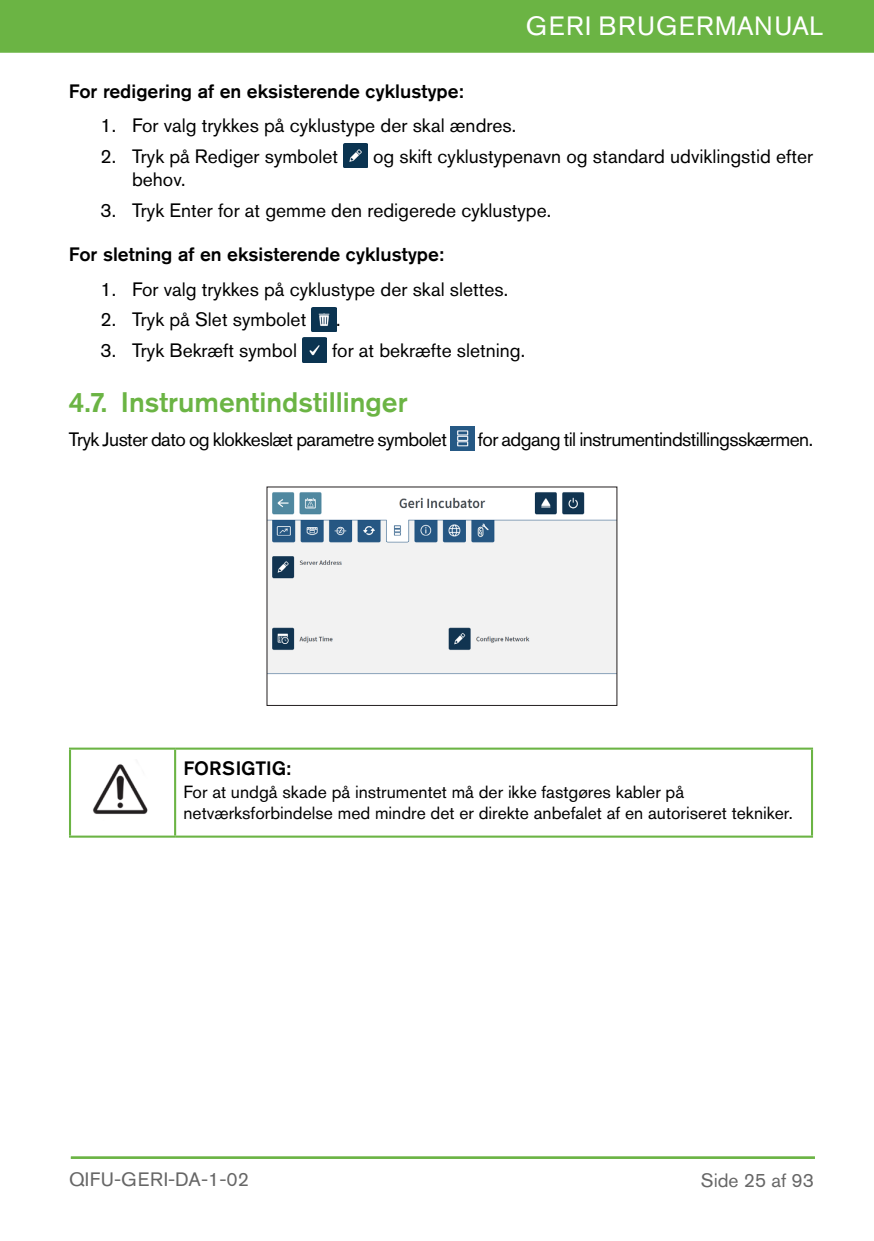
<style>
.page{position:relative;width:874px;height:1241px;background:#fff}
.page>*{position:absolute;margin:0;border:0;box-sizing:border-box;transform-origin:0 0}
.t1{font:500 28px "Akzidenz Grotesk Std";color:#6bb444}
.t2{font:26.25px "Akzidenz Grotesk Std";letter-spacing:.055em;color:#fff}
.NORMAL_LAST_LINE{font:19.25px "Akzidenz Grotesk Std";color:#000}
.WARNING_TABLE_BOLD{font:500 19.25px "Akzidenz Grotesk Std";color:#000}
.NORMAL_LAST_LINE-2{font:19.25px "Akzidenz Grotesk Std";letter-spacing:-.03em;color:#000}
.t3{font:19.25px "Akzidenz Grotesk Std";letter-spacing:.03em;color:#666}
.t4{font:19.25px "Akzidenz Grotesk Std";color:#666}
.TABLE_TEXT{font:17.5px/21px "Akzidenz Grotesk Std";color:#000}
</style>
<div class="page">
<div style="left:0;top:0;width:873px;height:53px;background:#6bb444"></div>
<hr style="left:71px;top:1156px;width:743px;height:1px;background:#6bb444">
<hr style="left:71px;top:1157px;width:743px;height:1px;background:#6bb444">
<img style="left:343px;top:143px;width:25px;height:25px">
<img style="left:311px;top:307px;width:25px;height:24px">
<img style="left:302px;top:337px;width:24px;height:25px">
<img style="left:450px;top:426px;width:24px;height:25px">
<hr style="left:69px;top:747px;width:106px;height:2px;background:#6bb444">
<hr style="left:69px;top:749px;width:2px;height:86px;background:#6bb444">
<hr style="left:175px;top:747px;width:637px;height:2px;background:#6bb444">
<hr style="left:810px;top:749px;width:2px;height:86px;background:#6bb444">
<hr style="left:69px;top:835px;width:106px;height:2px;background:#6bb444">
<hr style="left:175px;top:835px;width:637px;height:2px;background:#6bb444">
<hr style="left:174px;top:749px;width:2px;height:86px;background:#6bb444">
<img style="left:93px;top:764px;width:55px;height:50px">
<img style="left:268px;top:492px;width:346px;height:183px">
<h2 class="t2" style="left:525px;top:11px;width:299px">GERI BRUGERMANUAL</h2>
<p class="WARNING_TABLE_BOLD" style="left:69px;top:79px;width:396px">For redigering af en eksisterende cyklustype:</p>
<p class="NORMAL_LAST_LINE" style="left:100px;top:114px;width:417px">1. For valg trykkes på cyklustype der skal ændres.</p>
<p class="NORMAL_LAST_LINE" style="left:100px;top:144px;width:239px">2. Tryk på Rediger symbolet</p>
<p class="NORMAL_LAST_LINE" style="left:373px;top:144px;width:441px">og skift cyklustypenavn og standard udviklingstid efter</p>
<p class="NORMAL_LAST_LINE" style="left:132px;top:168px;width:55px">behov.</p>
<p class="NORMAL_LAST_LINE" style="left:100px;top:199px;width:452px">3. Tryk Enter for at gemme den redigerede cyklustype.</p>
<p class="WARNING_TABLE_BOLD" style="left:69px;top:243px;width:376px">For sletning af en eksisterende cyklustype:</p>
<p class="NORMAL_LAST_LINE" style="left:100px;top:277px;width:409px">1. For valg trykkes på cyklustype der skal slettes.</p>
<p class="NORMAL_LAST_LINE" style="left:100px;top:308px;width:207px">2. Tryk på Slet symbolet</p>
<p class="NORMAL_LAST_LINE" style="left:336px;top:308px;width:6px">.</p>
<p class="NORMAL_LAST_LINE" style="left:100px;top:339px;width:198px">3. Tryk Bekræft symbol</p>
<p class="NORMAL_LAST_LINE" style="left:332px;top:339px;width:194px">for at bekræfte sletning.</p>
<p class="t1" style="left:69px;top:384px;width:340px">4.7. Instrumentindstillinger</p>
<p class="NORMAL_LAST_LINE-2" style="left:69px;top:427px;width:379px">Tryk Juster dato og klokkeslæt parametre symbolet</p>
<p class="NORMAL_LAST_LINE-2" style="left:477px;top:427px;width:336px">for adgang til instrumentindstillingsskærmen.</p>
<p class="WARNING_TABLE_BOLD" style="left:183px;top:756px;width:109px">FORSIGTIG:</p>
<p class="TABLE_TEXT" style="left:183px;top:780px;width:610px">For at undgå skade på instrumentet må der ikke fastgøres kabler på netværksforbindelse med mindre det er direkte anbefalet af en autoriseret tekniker.</p>
<p class="t3" style="left:69px;top:1167px;width:181px">QIFU-GERI-DA-1-02</p>
<p class="t4" style="left:700px;top:1168px;width:115px">Side 25 af 93</p>
</div>
